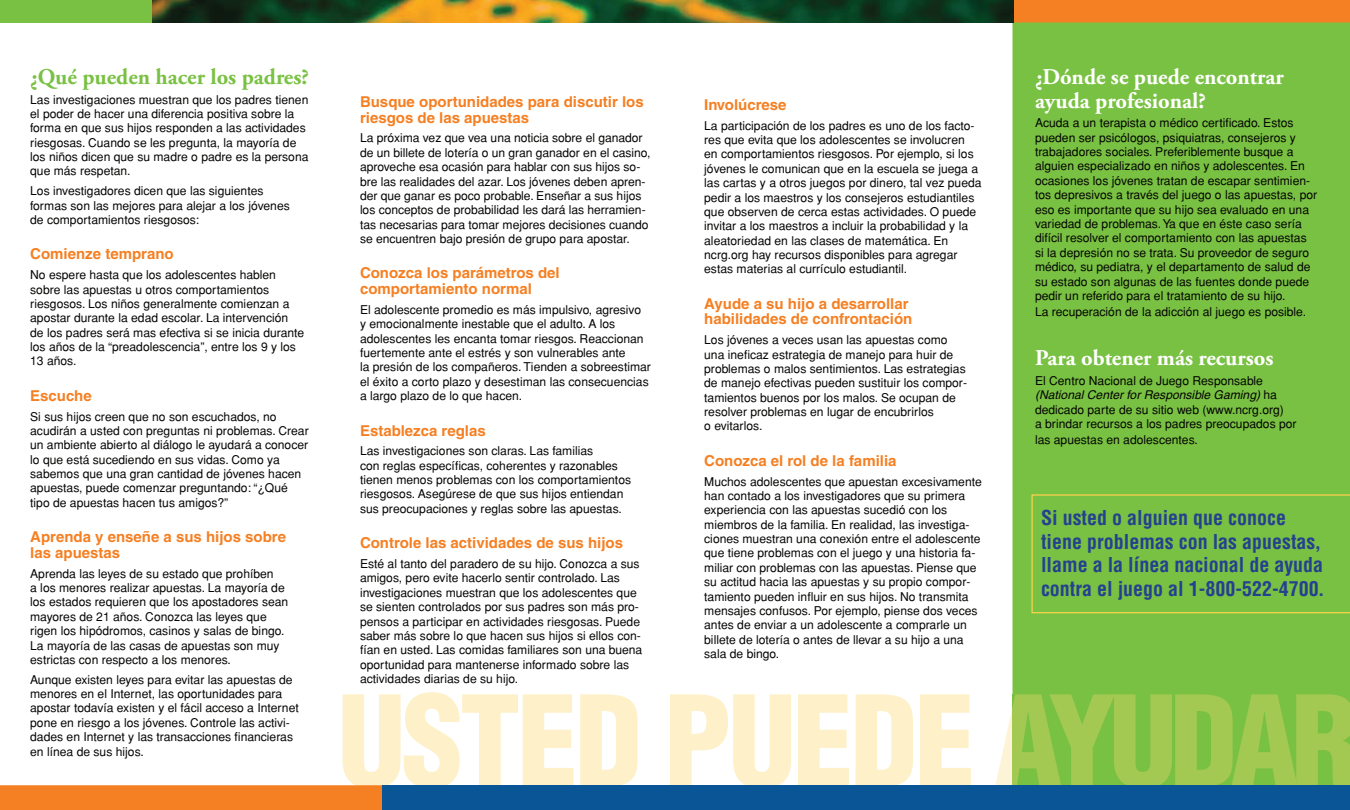
<style>
.page{position:relative;width:1350px;height:810px;background:#fff}
.page>*{position:absolute;margin:0;border:0;box-sizing:border-box;transform-origin:0 0}
.t1{font:900 condensed 122.49px "Helvetica";letter-spacing:-.03em;color:#fef0c8}
.t2{font:700 22.5px/23.8px "Adobe Garamond Pro";color:#fff}
.t3{font:700 22.5px "Adobe Garamond Pro";color:#79c142}
.t4{font:700 condensed 20.01px/23.7px "Helvetica";color:#24418f}
.t5{font:700 15px/15.6px "Helvetica";color:#f58023}
.t6{font:12.12px/14.4px "Helvetica";color:#040503}
.s1{font-style:italic}
.s2{color:#fdf4d7}
</style>
<div class="page">
<div style="left:1012px;top:23px;width:338px;height:671px;background:#79c142"></div>
<div style="left:1031px;top:494px;width:319px;height:119px;background:#79c142"></div>
<div style="left:1012px;top:694px;width:338px;height:94px;background:#79c142"></div>
<div style="left:0;top:0;width:153px;height:22px;background:#79c142"></div>
<div style="left:0;top:785px;width:383px;height:25px;background:#f58023"></div>
<div style="left:1012px;top:0;width:338px;height:23px;background:#f58023"></div>
<div style="left:382px;top:785px;width:968px;height:25px;background:#095596"></div>
<img style="left:153px;top:0;width:860px;height:22px">
<h2 class="t3" style="left:30px;top:64px;width:280px">¿Qué pueden hacer los padres?</h2>
<p class="t6" style="left:30px;top:92px;width:280px">Las investigaciones muestran que los padres tienen el poder de hacer una diferencia positiva sobre la forma en que sus hijos responden a las actividades riesgosas. Cuando se les pregunta, la mayoría de los niños dicen que su madre o padre es la persona que más respetan.</p>
<p class="t6" style="left:30px;top:184px;width:261px">Los investigadores dicen que las siguientes formas son las mejores para alejar a los jóvenes de comportamientos riesgosos:</p>
<p class="t5" style="left:30px;top:246px;width:145px">Comienze temprano</p>
<p class="t6" style="left:30px;top:268px;width:276px">No espere hasta que los adolescentes hablen sobre las apuestas u otros comportamientos riesgosos. Los niños generalmente comienzan a apostar durante la edad escolar. La intervención de los padres será mas efectiva si se inicia durante los años de la “preadolescencia”, entre los 9 y los 13 años.</p>
<p class="t5" style="left:30px;top:387px;width:63px">Escuche</p>
<p class="t6" style="left:30px;top:409px;width:280px">Si sus hijos creen que no son escuchados, no acudirán a usted con preguntas ni problemas. Crear un ambiente abierto al diálogo le ayudará a conocer lo que está sucediendo en sus vidas. Como ya sabemos que una gran cantidad de jóvenes hacen apuestas, puede comenzar preguntando: “¿Qué tipo de apuestas hacen tus amigos?”</p>
<p class="t5" style="left:30px;top:529px;width:257px">Aprenda y enseñe a sus hijos sobre las apuestas</p>
<p class="t6" style="left:30px;top:566px;width:260px">Aprenda las leyes de su estado que prohíben<br>a los menores realizar apuestas. La mayoría de los estados requieren que los apostadores sean mayores de 21 años. Conozca las leyes que rigen los hipódromos, casinos y salas de bingo.<br>La mayoría de las casas de apuestas son muy estrictas con respecto a los menores.</p>
<p class="t6" style="left:30px;top:672px;width:270px">Aunque existen leyes para evitar las apuestas de menores en el Internet, las oportunidades para apostar todavía existen y el fácil acceso a Internet pone en riesgo a los jóvenes. Controle las activi&shy;dades en Internet y las transacciones financieras en línea de sus hijos.</p>
<p class="t5" style="left:360px;top:94px;width:285px">Busque oportunidades para discutir los riesgos de las apuestas</p>
<p class="t6" style="left:360px;top:131px;width:292px">La próxima vez que vea una noticia sobre el ganador de un billete de lotería o un gran ganador en el casino, aproveche esa ocasión para hablar con sus hijos so&shy;bre las realidades del azar. Los jóvenes deben apren&shy;der que ganar es poco probable. Enseñar a sus hijos los conceptos de probabilidad les dará las herramien&shy;tas necesarias para tomar mejores decisiones cuando se encuentren bajo presión de grupo para apostar.</p>
<p class="t5" style="left:360px;top:265px;width:201px">Conozca los parámetros del comportamiento normal</p>
<p class="t6" style="left:360px;top:302px;width:292px">El adolescente promedio es más impulsivo, agresivo<br>y emocionalmente inestable que el adulto. A los adolescentes les encanta tomar riesgos. Reaccionan fuertemente ante el estrés y son vulnerables ante<br>la presión de los compañeros. Tienden a sobreestimar el éxito a corto plazo y desestiman las consecuencias a largo plazo de lo que hacen.</p>
<p class="t5" style="left:360px;top:422px;width:127px">Establezca reglas</p>
<p class="t6" style="left:360px;top:444px;width:273px">Las investigaciones son claras. Las familias<br>con reglas específicas, coherentes y razonables tienen menos problemas con los comportamientos riesgosos. Asegúrese de que sus hijos entiendan sus preocupaciones y reglas sobre las apuestas.</p>
<p class="t5" style="left:360px;top:535px;width:265px">Controle las actividades de sus hijos</p>
<p class="t6" style="left:360px;top:556px;width:284px">Esté al tanto del paradero de su hijo. Conozca a sus amigos, pero evite hacerlo sentir controlado. Las investigaciones muestran que los adolescentes que se sienten controlados por sus padres son más pro&shy;pensos a participar en actividades riesgosas. Puede saber más sobre lo que hacen sus hijos si ellos con&shy;fían en usted. Las comidas familiares son una buena oportunidad para mantenerse informado sobre las actividades diarias de su hijo.</p>
<p class="t5" style="left:704px;top:97px;width:84px">Involúcrese</p>
<p class="t6" style="left:704px;top:118px;width:279px">La participación de los padres es uno de los facto&shy;res que evita que los adolescentes se involucren<br>en comportamientos riesgosos. Por ejemplo, si los jóvenes le comunican que en la escuela se juega a las cartas y a otros juegos por dinero, tal vez pueda pedir a los maestros y los consejeros estudiantiles que observen de cerca estas actividades. O puede invitar a los maestros a incluir la probabilidad y la aleatoriedad en las clases de matemática. En ncrg.org hay recursos disponibles para agregar estas materias al currículo estudiantil.</p>
<p class="t5" style="left:704px;top:295px;width:210px">Ayude a su hijo a desarrollar habilidades de confrontación</p>
<p class="t6" style="left:704px;top:333px;width:264px">Los jóvenes a veces usan las apuestas como una ineficaz estrategia de manejo para huir de problemas o malos sentimientos. Las estrategias de manejo efectivas pueden sustituir los compor&shy;tamientos buenos por los malos. Se ocupan de resolver problemas en lugar de encubrirlos<br>o evitarlos.</p>
<p class="t5" style="left:704px;top:452px;width:194px">Conozca el rol de la familia</p>
<p class="t6" style="left:704px;top:474px;width:279px">Muchos adolescentes que apuestan excesivamente han contado a los investigadores que su primera experiencia con las apuestas sucedió con los miembros de la familia. En realidad, las investiga&shy;ciones muestran una conexión entre el adolescente que tiene problemas con el juego y una historia fa&shy;miliar con problemas con las apuestas. Piense que su actitud hacia las apuestas y su propio compor&shy;tamiento pueden influir en sus hijos. No transmita mensajes confusos. Por ejemplo, piense dos veces antes de enviar a un adolescente a comprarle un billete de lotería o antes de llevar a su hijo a una sala de bingo.</p>
<h2 class="t2" style="left:1035px;top:65px;width:250px">¿Dónde se puede encontrar ayuda profesional?</h2>
<p class="t6" style="left:1035px;top:116px;width:284px">Acuda a un terapista o médico certificado. Estos pueden ser psicólogos, psiquiatras, consejeros y trabajadores sociales. Preferiblemente busque a alguien especializado en niños y adolescentes. En ocasiones los jóvenes tratan de escapar sentimien&shy;tos depresivos a través del juego o las apuestas, por eso es importante que su hijo sea evaluado en una variedad de problemas. Ya que en éste caso sería difícil resolver el comportamiento con las apuestas si la depresión no se trata. Su proveedor de seguro médico, su pediatra, y el departamento de salud de su estado son algunas de las fuentes donde puede pedir un referido para el tratamiento de su hijo.</p>
<p class="t6" style="left:1035px;top:305px;width:273px">La recuperación de la adicción al juego es posible.</p>
<h2 class="t2" style="left:1035px;top:346px;width:240px">Para obtener más recursos</h2>
<p class="t6" style="left:1035px;top:373px;width:263px">El Centro Nacional de Juego Responsable <span class="s1">(National Center for Responsible Gaming)</span> ha dedicado parte de su sitio web (www.ncrg.org)<br>a brindar recursos a los padres preocupados por</p>
<p class="t6" style="left:1035px;top:433px;width:164px">las apuestas en adolescentes.</p>
<h3 class="t4" style="left:1041px;top:506px;width:284px">Si usted o alguien que conoce tiene problemas con las apuestas, llame a la línea nacional de ayuda contra el juego al 1-800-522-4700.</h3>
<h1 class="t1" style="left:337px;top:665px;width:1023px">USTED PUEDE <span class="s2">AYUDAR</span></h1>
</div>
